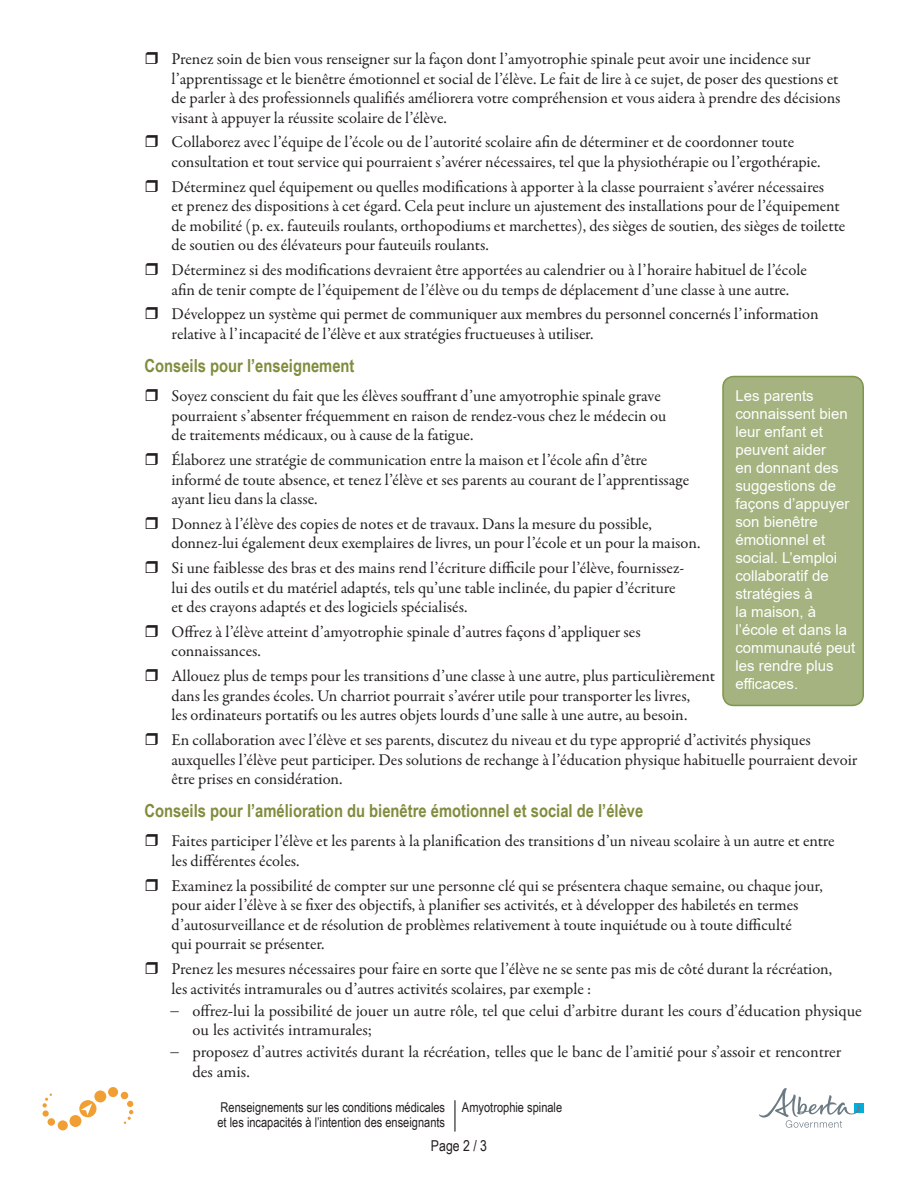
<style>
.page{position:relative;width:918px;height:1188px;background:#fff}
.page>*{position:absolute;margin:0;border:0;box-sizing:border-box;transform-origin:0 0}
.TitreVertPetit{font:700 18px "Arial Narrow";color:#828c3d}
.t1{font:16.5px/19.5px "Garamond Premr Pro";color:#231f20}
.t2{font:16.5px/19.5px "Adobe Garamond Pro";color:#231f20}
.t3{font:15px/18px "Arial";color:#fff}
.t4{font:15px "Arial Narrow";color:#231f20}
.t5{font:13.5px/15px "Arial Narrow";color:#231f20}
</style>
<div class="page">
<div style="left:854px;top:1103px;width:10px;height:10px;background:#00aedc"></div>
<svg style="left:759px;top:1088px;width:101px;height:40px"></svg>
<div style="left:79px;top:1100px;width:17px;height:17px;background:#f19e33;border-radius:50%"></div>
<div style="left:70px;top:1115px;width:11px;height:12px;background:#f19e33;border-radius:50%"></div>
<div style="left:58px;top:1120px;width:10px;height:10px;background:#f19e33;border-radius:50%"></div>
<div style="left:48px;top:1118px;width:7px;height:8px;background:#f19e33;border-radius:50%"></div>
<div style="left:43px;top:1110px;width:6px;height:7px;background:#f19e33;border-radius:50%"></div>
<svg style="left:42px;top:1094px;width:10px;height:14px"></svg>
<div style="left:94px;top:1090px;width:12px;height:12px;background:#f19e33;border-radius:50%"></div>
<div style="left:108px;top:1087px;width:10px;height:10px;background:#f19e33;border-radius:50%"></div>
<div style="left:121px;top:1092px;width:7px;height:7px;background:#f19e33;border-radius:50%"></div>
<svg style="left:124px;top:1101px;width:9px;height:23px"></svg>
<svg style="left:81px;top:1103px;width:11px;height:12px"></svg>
<div style="left:723px;top:376px;width:140px;height:329px;background:#a4b37f;border-radius:11px"></div>
<div style="left:722px;top:376px;width:142px;height:330px;border:2px solid #7e9749;border-radius:11px"></div>
<hr style="left:454px;top:1100px;width:2px;height:32px;background:#231f20">
<p class="t1" style="left:172px;top:50px;width:671px">Prenez soin de bien vous renseigner sur la façon dont l’amyotrophie spinale peut avoir une incidence sur l’apprentissage et le bienêtre émotionnel et social de l’élève. Le fait de lire à ce sujet, de poser des questions et de parler à des professionnels qualifiés améliorera votre compréhension et vous aidera à prendre des décisions visant à appuyer la réussite scolaire de l’élève.</p>
<p class="t1" style="left:172px;top:133px;width:651px">Collaborez avec l’équipe de l’école ou de l’autorité scolaire afin de déterminer et de coordonner toute consultation et tout service qui pourraient s’avérer nécessaires, tel que la physiothérapie ou l’ergothérapie.</p>
<p class="t1" style="left:172px;top:177px;width:675px">Déterminez quel équipement ou quelles modifications à apporter à la classe pourraient s’avérer nécessaires<br>et prenez des dispositions à cet égard. Cela peut inclure un ajustement des installations pour de l’équipement de mobilité (p. ex. fauteuils roulants, orthopodiums et marchettes), des sièges de soutien, des sièges de toilette de soutien ou des élévateurs pour fauteuils roulants.</p>
<p class="t1" style="left:172px;top:261px;width:637px">Déterminez si des modifications devraient être apportées au calendrier ou à l’horaire habituel de l’école afin de tenir compte de l’équipement de l’élève ou du temps de déplacement d’une classe à une autre.</p>
<p class="t1" style="left:172px;top:305px;width:649px">Développez un système qui permet de communiquer aux membres du personnel concernés l’information relative à l’incapacité de l’élève et aux stratégies fructueuses à utiliser.</p>
<p class="TitreVertPetit" style="left:145px;top:352px;width:211px">Conseils pour l’enseignement</p>
<p class="t1" style="left:172px;top:387px;width:496px">Soyez conscient du fait que les élèves souffrant d’une amyotrophie spinale grave pourraient s’absenter fréquemment en raison de rendez-vous chez le médecin ou de traitements médicaux, ou à cause de la fatigue.</p>
<p class="t1" style="left:172px;top:450px;width:519px">Élaborez une stratégie de communication entre la maison et l’école afin d’être informé de toute absence, et tenez l’élève et ses parents au courant de l’apprentissage ayant lieu dans la classe.</p>
<p class="t1" style="left:172px;top:514px;width:530px">Donnez à l’élève des copies de notes et de travaux. Dans la mesure du possible, donnez-lui également deux exemplaires de livres, un pour l’école et un pour la maison.</p>
<p class="t1" style="left:172px;top:559px;width:514px">Si une faiblesse des bras et des mains rend l’écriture difficile pour l’élève, fournissez&shy;lui des outils et du matériel adaptés, tels qu’une table inclinée, du papier d’écriture et des crayons adaptés et des logiciels spécialisés.</p>
<p class="t1" style="left:172px;top:622px;width:471px">Offrez à l’élève atteint d’amyotrophie spinale d’autres façons d’appliquer ses connaissances.</p>
<p class="t1" style="left:172px;top:667px;width:545px">Allouez plus de temps pour les transitions d’une classe à une autre, plus particulièrement dans les grandes écoles. Un charriot pourrait s’avérer utile pour transporter les livres,<br>les ordinateurs portatifs ou les autres objets lourds d’une salle à une autre, au besoin.</p>
<p class="t1" style="left:172px;top:731px;width:687px">En collaboration avec l’élève et ses parents, discutez du niveau et du type approprié d’activités physiques auxquelles l’élève peut participer. Des solutions de rechange à l’éducation physique habituelle pourraient devoir être prises en considération.</p>
<p class="TitreVertPetit" style="left:145px;top:798px;width:500px">Conseils pour l’amélioration du bienêtre émotionnel et social de l’élève</p>
<p class="t1" style="left:172px;top:832px;width:665px">Faites participer l’élève et les parents à la planification des transitions d’un niveau scolaire à un autre et entre les différentes écoles.</p>
<p class="t1" style="left:172px;top:876px;width:653px">Examinez la possibilité de compter sur une personne clé qui se présentera chaque semaine, ou chaque jour, pour aider l’élève à se fixer des objectifs, à planifier ses activités, et à développer des habiletés en termes d’autosurveillance et de résolution de problèmes relativement à toute inquiétude ou à toute difficulté<br>qui pourrait se présenter.</p>
<p class="t1" style="left:172px;top:959px;width:662px">Prenez les mesures nécessaires pour faire en sorte que l’élève ne se sente pas mis de côté durant la récréation, les activités intramurales ou d’autres activités scolaires, par exemple :</p>
<p class="t2" style="left:193px;top:1001px;width:671px;text-indent:-22px">− offrez-lui la possibilité de jouer un autre rôle, tel que celui d’arbitre durant les cours d’éducation physique ou les activités intramurales;</p>
<p class="t2" style="left:193px;top:1043px;width:650px;text-indent:-22px">− proposez d’autres activités durant la récréation, telles que le banc de l’amitié pour s’assoir et rencontrer des amis.</p>
<p class="t3" style="left:735px;top:387px;width:122px">Les parents connaissent bien leur enfant et peuvent aider<br>en donnant des suggestions de façons d’appuyer son bienêtre émotionnel et social. L’emploi collaboratif de stratégies à<br>la maison, à l’école et dans la communauté peut les rendre plus efficaces.</p>
<p class="t5" style="left:217px;top:1099px;width:229px">Renseignements sur les conditions médicales et les incapacités à l’intention des enseignants</p>
<p class="t5" style="left:462px;top:1099px;width:102px">Amyotrophie spinale</p>
<p class="t4" style="left:431px;top:1135px;width:58px">Page 2 / 3</p>
</div>
